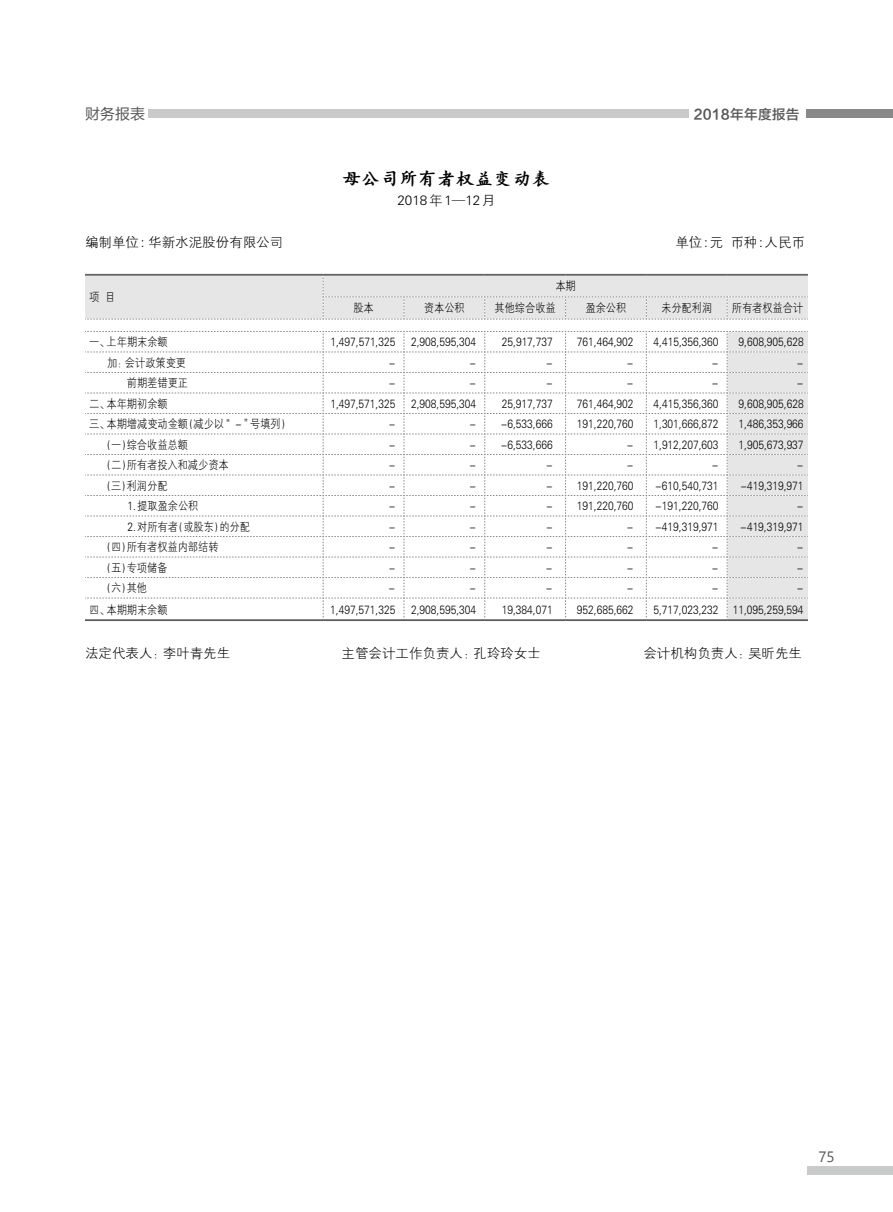
<style>
.page{position:relative;width:893px;height:1212px;background:#fff}
.page>*{position:absolute;margin:0;border:0;box-sizing:border-box;transform-origin:0 0}
.t1{font:18px "H Yc 3 gj";letter-spacing:.05em;color:#000}
.t2{font:15px "FZLTHJW GB1 0";color:#595757}
.t3{font:15px "Gadugi";color:#595757}
.t4{font:13.5px "FZXH1 JW GB1 0";color:#000}
.t5{font:13.5px "FZLTZHK GBK1 0";letter-spacing:.03em;color:#595757}
.t6{font:12px "FZXH1 JW GB1 0";color:#000;scale:.85 1}
</style>
<div class="page">
<div style="left:808px;top:1166px;width:85px;height:9px;background:#c9caca"></div>
<div style="left:148px;top:109px;width:540px;height:9px;background:#c9caca"></div>
<div style="left:807px;top:109px;width:86px;height:9px;background:#898989"></div>
<hr style="left:85px;top:274px;width:238px;height:1px;background:#595757">
<hr style="left:323px;top:274px;width:81px;height:1px;background:#595757">
<hr style="left:404px;top:274px;width:81px;height:1px;background:#595757">
<hr style="left:485px;top:274px;width:81px;height:1px;background:#595757">
<hr style="left:566px;top:274px;width:80px;height:1px;background:#595757">
<hr style="left:646px;top:274px;width:81px;height:1px;background:#595757">
<hr style="left:727px;top:274px;width:81px;height:1px;background:#595757">
<svg style="left:85px;top:275px;width:723px;height:45px"></svg>
<svg style="left:85px;top:331px;width:723px;height:288px"></svg>
<hr style="left:85px;top:619px;width:238px;height:1px;background:#595757">
<hr style="left:85px;top:620px;width:238px;height:1px;background:#595757">
<hr style="left:323px;top:619px;width:81px;height:1px;background:#595757">
<hr style="left:323px;top:620px;width:81px;height:1px;background:#595757">
<hr style="left:404px;top:619px;width:81px;height:1px;background:#595757">
<hr style="left:404px;top:620px;width:81px;height:1px;background:#595757">
<hr style="left:485px;top:619px;width:81px;height:1px;background:#595757">
<hr style="left:485px;top:620px;width:81px;height:1px;background:#595757">
<hr style="left:566px;top:619px;width:80px;height:1px;background:#595757">
<hr style="left:566px;top:620px;width:80px;height:1px;background:#595757">
<hr style="left:646px;top:619px;width:81px;height:1px;background:#595757">
<hr style="left:646px;top:620px;width:81px;height:1px;background:#595757">
<hr style="left:727px;top:619px;width:81px;height:1px;background:#595757">
<hr style="left:727px;top:620px;width:81px;height:1px;background:#595757">
<p class="t2" style="left:85px;top:105px;width:61px">财务报表</p>
<p class="t5" style="left:694px;top:107px;width:107px">2018年年度报告</p>
<h1 class="t1" style="left:343px;top:170px;width:209px">母公司所有者权益变动表</h1>
<p class="t4" style="left:397px;top:193px;width:99px">2018年1—12月</p>
<p class="t4" style="left:85px;top:235px;width:200px">编制单位: 华新水泥股份有限公司</p>
<p class="t4" style="left:675px;top:235px;width:131px">单位:元 币种:人民币</p>
<p class="t6" style="left:89px;top:290px;width:32px">项 目</p>
<p class="t6" style="left:555px;top:279px;width:25px">本期</p>
<p class="t6" style="left:353px;top:302px;width:26px">股本</p>
<p class="t6" style="left:424px;top:302px;width:50px">资本公积</p>
<p class="t6" style="left:495px;top:302px;width:73px">其他综合收益</p>
<p class="t6" style="left:585px;top:302px;width:50px">盈余公积</p>
<p class="t6" style="left:661px;top:302px;width:61px">未分配利润</p>
<p class="t6" style="left:732px;top:302px;width:85px">所有者权益合计</p>
<p class="t6" style="left:89px;top:335px;width:94px">一、上年期末余额</p>
<p class="t6" style="left:330px;top:335px;width:78px">1,497,571,325</p>
<p class="t6" style="left:411px;top:335px;width:78px">2,908,595,304</p>
<p class="t6" style="left:502px;top:335px;width:61px">25,917,737</p>
<p class="t6" style="left:577px;top:335px;width:68px">761,464,902</p>
<p class="t6" style="left:653px;top:335px;width:78px">4,415,356,360</p>
<p class="t6" style="left:739px;top:335px;width:78px">9,608,905,628</p>
<p class="t6" style="left:107px;top:356px;width:94px">加：会计政策变更</p>
<p class="t6" style="left:389px;top:356px;width:9px">-</p>
<p class="t6" style="left:469px;top:356px;width:9px">-</p>
<p class="t6" style="left:546px;top:356px;width:9px">-</p>
<p class="t6" style="left:627px;top:356px;width:9px">-</p>
<p class="t6" style="left:712px;top:356px;width:9px">-</p>
<p class="t6" style="left:797px;top:356px;width:9px">-</p>
<p class="t6" style="left:127px;top:376px;width:74px">前期差错更正</p>
<p class="t6" style="left:389px;top:376px;width:9px">-</p>
<p class="t6" style="left:469px;top:376px;width:9px">-</p>
<p class="t6" style="left:546px;top:376px;width:9px">-</p>
<p class="t6" style="left:627px;top:376px;width:9px">-</p>
<p class="t6" style="left:712px;top:376px;width:9px">-</p>
<p class="t6" style="left:797px;top:376px;width:9px">-</p>
<p class="t6" style="left:89px;top:397px;width:94px">二、本年期初余额</p>
<p class="t6" style="left:330px;top:397px;width:78px">1,497,571,325</p>
<p class="t6" style="left:411px;top:397px;width:78px">2,908,595,304</p>
<p class="t6" style="left:502px;top:397px;width:61px">25,917,737</p>
<p class="t6" style="left:577px;top:397px;width:68px">761,464,902</p>
<p class="t6" style="left:653px;top:397px;width:78px">4,415,356,360</p>
<p class="t6" style="left:739px;top:397px;width:78px">9,608,905,628</p>
<p class="t6" style="left:89px;top:417px;width:232px">三、本期增减变动金额(减少以“ －”号填列)</p>
<p class="t6" style="left:389px;top:417px;width:9px">-</p>
<p class="t6" style="left:469px;top:417px;width:99px">- -6,533,666</p>
<p class="t6" style="left:577px;top:417px;width:68px">191,220,760</p>
<p class="t6" style="left:653px;top:417px;width:78px">1,301,666,872</p>
<p class="t6" style="left:738px;top:417px;width:78px">1,486,353,966</p>
<p class="t6" style="left:107px;top:438px;width:97px">(一)综合收益总额</p>
<p class="t6" style="left:389px;top:438px;width:9px">-</p>
<p class="t6" style="left:469px;top:438px;width:99px">- -6,533,666</p>
<p class="t6" style="left:627px;top:438px;width:109px">- 1,912,207,603</p>
<p class="t6" style="left:738px;top:438px;width:78px">1,905,673,937</p>
<p class="t6" style="left:107px;top:458px;width:145px">(二)所有者投入和减少资本</p>
<p class="t6" style="left:389px;top:458px;width:9px">-</p>
<p class="t6" style="left:469px;top:458px;width:9px">-</p>
<p class="t6" style="left:546px;top:458px;width:9px">-</p>
<p class="t6" style="left:627px;top:458px;width:9px">-</p>
<p class="t6" style="left:712px;top:458px;width:9px">-</p>
<p class="t6" style="left:797px;top:458px;width:9px">-</p>
<p class="t6" style="left:107px;top:479px;width:73px">(三)利润分配</p>
<p class="t6" style="left:389px;top:479px;width:9px">-</p>
<p class="t6" style="left:469px;top:479px;width:9px">-</p>
<p class="t6" style="left:546px;top:479px;width:104px">- 191,220,760</p>
<p class="t6" style="left:655px;top:479px;width:76px">-610,540,731</p>
<p class="t6" style="left:740px;top:479px;width:76px">-419,319,971</p>
<p class="t6" style="left:127px;top:499px;width:85px">1.提取盈余公积</p>
<p class="t6" style="left:389px;top:499px;width:9px">-</p>
<p class="t6" style="left:469px;top:499px;width:9px">-</p>
<p class="t6" style="left:546px;top:499px;width:104px">- 191,220,760</p>
<p class="t6" style="left:655px;top:499px;width:76px">-191,220,760</p>
<p class="t6" style="left:797px;top:499px;width:9px">-</p>
<p class="t6" style="left:127px;top:520px;width:146px">2.对所有者(或股东)的分配</p>
<p class="t6" style="left:389px;top:520px;width:9px">-</p>
<p class="t6" style="left:469px;top:520px;width:9px">-</p>
<p class="t6" style="left:546px;top:520px;width:9px">-</p>
<p class="t6" style="left:627px;top:520px;width:109px">- -419,319,971</p>
<p class="t6" style="left:740px;top:520px;width:76px">-419,319,971</p>
<p class="t6" style="left:107px;top:540px;width:133px">(四)所有者权益内部结转</p>
<p class="t6" style="left:389px;top:540px;width:9px">-</p>
<p class="t6" style="left:469px;top:540px;width:9px">-</p>
<p class="t6" style="left:546px;top:540px;width:9px">-</p>
<p class="t6" style="left:627px;top:540px;width:9px">-</p>
<p class="t6" style="left:712px;top:540px;width:9px">-</p>
<p class="t6" style="left:797px;top:540px;width:9px">-</p>
<p class="t6" style="left:107px;top:561px;width:73px">(五)专项储备</p>
<p class="t6" style="left:389px;top:561px;width:9px">-</p>
<p class="t6" style="left:469px;top:561px;width:9px">-</p>
<p class="t6" style="left:546px;top:561px;width:9px">-</p>
<p class="t6" style="left:627px;top:561px;width:9px">-</p>
<p class="t6" style="left:712px;top:561px;width:9px">-</p>
<p class="t6" style="left:797px;top:561px;width:9px">-</p>
<p class="t6" style="left:107px;top:581px;width:49px">(六)其他</p>
<p class="t6" style="left:389px;top:581px;width:9px">-</p>
<p class="t6" style="left:469px;top:581px;width:9px">-</p>
<p class="t6" style="left:546px;top:581px;width:9px">-</p>
<p class="t6" style="left:627px;top:581px;width:9px">-</p>
<p class="t6" style="left:712px;top:581px;width:9px">-</p>
<p class="t6" style="left:797px;top:581px;width:9px">-</p>
<p class="t6" style="left:89px;top:603px;width:94px">四、本期期末余额</p>
<p class="t6" style="left:330px;top:603px;width:78px">1,497,571,325</p>
<p class="t6" style="left:411px;top:603px;width:78px">2,908,595,304</p>
<p class="t6" style="left:502px;top:603px;width:61px">19,384,071</p>
<p class="t6" style="left:577px;top:603px;width:68px">952,685,662</p>
<p class="t6" style="left:653px;top:603px;width:178px">5,717,023,232 11,095,259,594</p>
<p class="t4" style="left:85px;top:646px;width:147px">法定代表人：李叶青先生</p>
<p class="t4" style="left:342px;top:646px;width:201px">主管会计工作负责人：孔玲玲女士</p>
<p class="t4" style="left:643px;top:646px;width:160px">会计机构负责人：吴昕先生</p>
<p class="t3" style="left:818px;top:1147px;width:18px">75</p>
</div>
